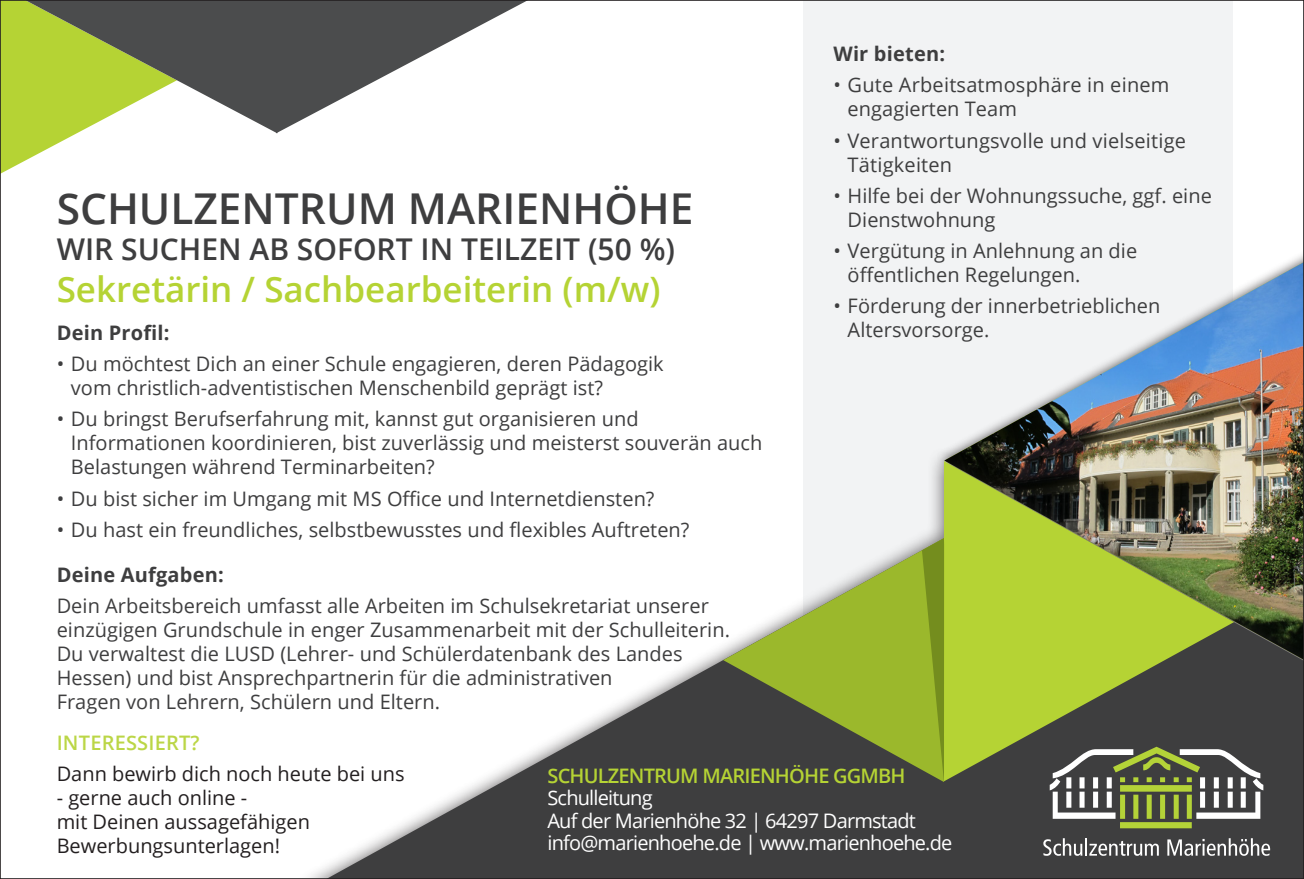
<style>
.page{position:relative;width:1304px;height:879px;background:#fff}
.page>*{position:absolute;margin:0;border:0;box-sizing:border-box;transform-origin:0 0}
.t1{font:600 42.5px "Open Sans";color:#3e3e3f}
.t2{font:600 35px "Open Sans";color:#b5d334}
.t3{font:600 30px "Open Sans";color:#3e3e3f}
.t4{font:20px/24px "Open Sans";color:#3e3e3f}
.t5{font:20px/24px "Open Sans";color:#231f20}
.t6{font:20px "Open Sans";letter-spacing:-.04em;color:#fff}
.t7{font:700 20px "Open Sans";letter-spacing:.01em;color:#3e3e3f}
.t8{font:600 20px "Open Sans";letter-spacing:-.04em;color:#b5d334}
.t9{font:600 20px "Open Sans";letter-spacing:.01em;color:#bbd646}
</style>
<div class="page">
<div style="left:803px;top:0;width:429px;height:879px;background:#f2f3f4"></div>
<svg style="left:2px;top:2px;width:523px;height:171px"></svg>
<div style="left:935px;top:178px;width:369px;height:567px;background:#231f20;opacity:.75"></div>
<img style="left:944px;top:262px;width:358px;height:184px">
<div style="left:294px;top:446px;width:1010px;height:433px;background:#231f20;opacity:.71"></div>
<svg style="left:326px;top:500px;width:976px;height:377px"></svg>
<svg style="left:944px;top:461px;width:290px;height:320px;background:#89993e"></svg>
<svg style="left:723px;top:538px;width:199px;height:244px"></svg>
<svg style="left:1043px;top:838px;width:116px;height:18px"></svg>
<svg style="left:1167px;top:838px;width:103px;height:18px"></svg>
<svg style="left:1050px;top:747px;width:213px;height:81px"></svg>
<svg style="left:922px;top:538px;width:22px;height:244px;background:#859f28"></svg>
<p class="t1" style="left:57px;top:179px;width:638px">SCHULZENTRUM MARIENHÖHE</p>
<p class="t3" style="left:57px;top:228px;width:620px">WIR SUCHEN AB SOFORT IN TEILZEIT (50 %)</p>
<p class="t2" style="left:57px;top:265px;width:605px">Sekretärin / Sachbearbeiterin (m/w)</p>
<p class="t7" style="left:57px;top:319px;width:114px">Dein Profil:</p>
<p class="t4" style="left:71px;top:351px;width:594px;text-indent:-14px">• Du möchtest Dich an einer Schule engagieren, deren Pädagogik vom christlich-adventistischen Menschenbild geprägt ist?</p>
<p class="t4" style="left:71px;top:407px;width:693px;text-indent:-14px">• Du bringst Berufserfahrung mit, kannst gut organisieren und<br>Informationen koordinieren, bist zuverlässig und meisterst souverän auch<br>Belastungen während Terminarbeiten?</p>
<p class="t4" style="left:57px;top:486px;width:599px">• Du bist sicher im Umgang mit MS Office und Internetdiensten?</p>
<p class="t4" style="left:57px;top:517px;width:634px">• Du hast ein freundliches, selbstbewusstes und flexibles Auftreten?</p>
<p class="t7" style="left:57px;top:561px;width:169px">Deine Aufgaben:</p>
<p class="t4" style="left:57px;top:593px;width:675px">Dein Arbeitsbereich umfasst alle Arbeiten im Schulsekretariat unserer einzügigen Grundschule in enger Zusammenarbeit mit der Schulleiterin.</p>
<p class="t4" style="left:57px;top:641px;width:628px">Du verwaltest die LUSD (Lehrer- und Schülerdatenbank des Landes</p>
<p class="t4" style="left:57px;top:665px;width:557px">Hessen) und bist Ansprechpartnerin für die administrativen</p>
<p class="t4" style="left:57px;top:689px;width:385px">Fragen von Lehrern, Schülern und Eltern.</p>
<p class="t7" style="left:833px;top:40px;width:113px">Wir bieten:</p>
<p class="t4" style="left:848px;top:73px;width:323px;text-indent:-14px">• Gute Arbeitsatmosphäre in einem engagierten Team</p>
<p class="t4" style="left:848px;top:128px;width:340px;text-indent:-14px">• Verantwortungsvolle und vielseitige<br>Tätigkeiten</p>
<p class="t4" style="left:848px;top:183px;width:366px;text-indent:-14px">• Hilfe bei der Wohnungssuche, ggf. eine<br>Dienstwohnung</p>
<p class="t4" style="left:848px;top:238px;width:291px;text-indent:-14px">• Vergütung in Anlehnung an die öffentlichen Regelungen.</p>
<p class="t4" style="left:848px;top:293px;width:314px;text-indent:-14px">• Förderung der innerbetrieblichen<br>Altersvorsorge.</p>
<p class="t9" style="left:57px;top:729px;width:145px">INTERESSIERT?</p>
<p class="t5" style="left:57px;top:761px;width:349px">Dann bewirb dich noch heute bei uns</p>
<p class="t5" style="left:57px;top:785px;width:255px">- gerne auch online -<br>mit Deinen aussagefähigen<br>Bewerbungsunterlagen!</p>
<p class="t8" style="left:547px;top:761px;width:360px">SCHULZENTRUM MARIENHÖHE GGMBH</p>
<p class="t6" style="left:547px;top:784px;width:107px">Schulleitung</p>
<p class="t6" style="left:547px;top:806px;width:370px">Auf der Marienhöhe 32 | 64297 Darmstadt</p>
<p class="t6" style="left:547px;top:829px;width:407px">info@marienhoehe.de | www.marienhoehe.de</p>
</div>
